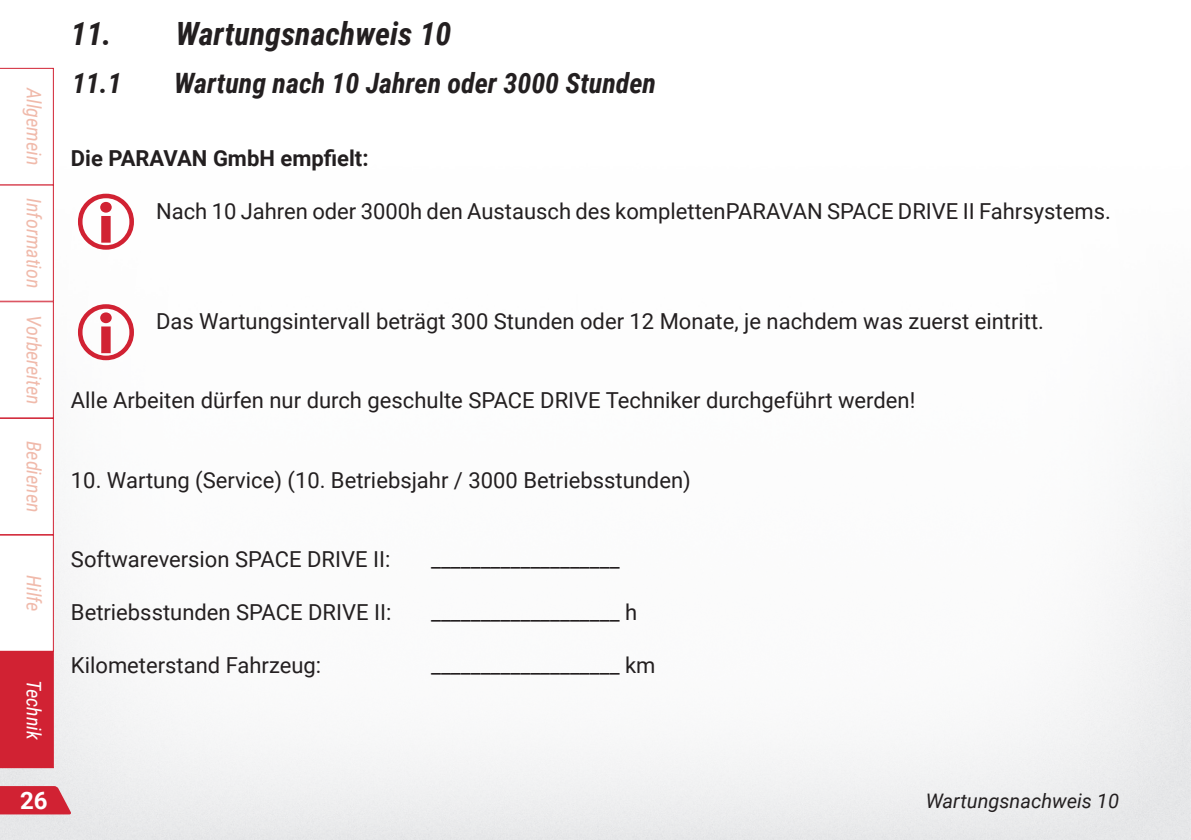
<style>
.page{position:relative;width:1191px;height:840px;background:#fff}
.page>*{position:absolute;margin:0;border:0;box-sizing:border-box;transform-origin:0 0}
.t1{font:italic 700 32px "Roboto Condensed";color:#231f20}
.t2{font:italic 700 28px "Roboto Condensed";color:#231f20}
.t3{font:700 24px "Roboto";color:#fff}
.Text-Doku{font:22px "Roboto";color:#231f20}
.Text-Doku__fett_ZÜ{font:700 22px "Roboto";color:#231f20}
.t4{font:italic 20px "Roboto Condensed";color:#f0baab}
.t5{font:italic 20px "Roboto";color:#231f20}
.t6{font:italic 20px "Roboto Condensed";color:#fff}
</style>
<div class="page">
<svg style="left:1190px;top:411px;width:1px;height:428px"></svg>
<svg style="left:0;top:68px;width:54px;height:699px"></svg>
<svg style="left:0;top:785px;width:71px;height:29px;background:#d33b4a"></svg>
<p class="t4" style="left:48px;top:88px;width:79px;rotate:90deg">Allgemein</p>
<p class="t4" style="left:48px;top:198px;width:92px;rotate:90deg">Information</p>
<p class="t4" style="left:48px;top:315px;width:91px;rotate:90deg">Vorbereiten</p>
<p class="t4" style="left:48px;top:440px;width:73px;rotate:90deg">Bedienen</p>
<p class="t4" style="left:48px;top:574px;width:38px;rotate:90deg">Hilfe</p>
<p class="t6" style="left:48px;top:679px;width:61px;rotate:90deg">Technik</p>
<p class="t1" style="left:71px;top:11px;width:382px">11. Wartungsnachweis 10</p>
<p class="t2" style="left:72px;top:63px;width:51px">11.1</p>
<p class="t2" style="left:174px;top:63px;width:483px">Wartung nach 10 Jahren oder 3000 Stunden</p>
<p class="Text-Doku__fett_ZÜ" style="left:71px;top:142px;width:299px">Die PARAVAN GmbH empfielt:</p>
<p class="Text-Doku" style="left:156px;top:195px;width:956px">Nach 10 Jahren oder 3000h den Austausch des komplettenPARAVAN SPACE DRIVE II Fahrsystems.</p>
<p class="Text-Doku" style="left:156px;top:306px;width:889px">Das Wartungsintervall beträgt 300 Stunden oder 12 Monate, je nachdem was zuerst eintritt.</p>
<p class="Text-Doku" style="left:71px;top:385px;width:846px">Alle Arbeiten dürfen nur durch geschulte SPACE DRIVE Techniker durchgeführt werden!</p>
<p class="Text-Doku" style="left:71px;top:464px;width:621px">10. Wartung (Service) (10. Betriebsjahr / 3000 Betriebsstunden)</p>
<p class="Text-Doku" style="left:71px;top:543px;width:321px">Softwareversion SPACE DRIVE II:</p>
<p class="Text-Doku" style="left:431px;top:543px;width:190px">___________________</p>
<p class="Text-Doku" style="left:71px;top:596px;width:322px">Betriebsstunden SPACE DRIVE II:</p>
<p class="Text-Doku" style="left:431px;top:596px;width:208px">___________________ h</p>
<p class="Text-Doku" style="left:71px;top:649px;width:252px">Kilometerstand Fahrzeug:</p>
<p class="Text-Doku" style="left:431px;top:649px;width:226px">___________________ km</p>
<p class="t3" style="left:20px;top:783px;width:29px">26</p>
<p class="t5" style="left:925px;top:786px;width:195px">Wartungsnachweis 10</p>
</div>
